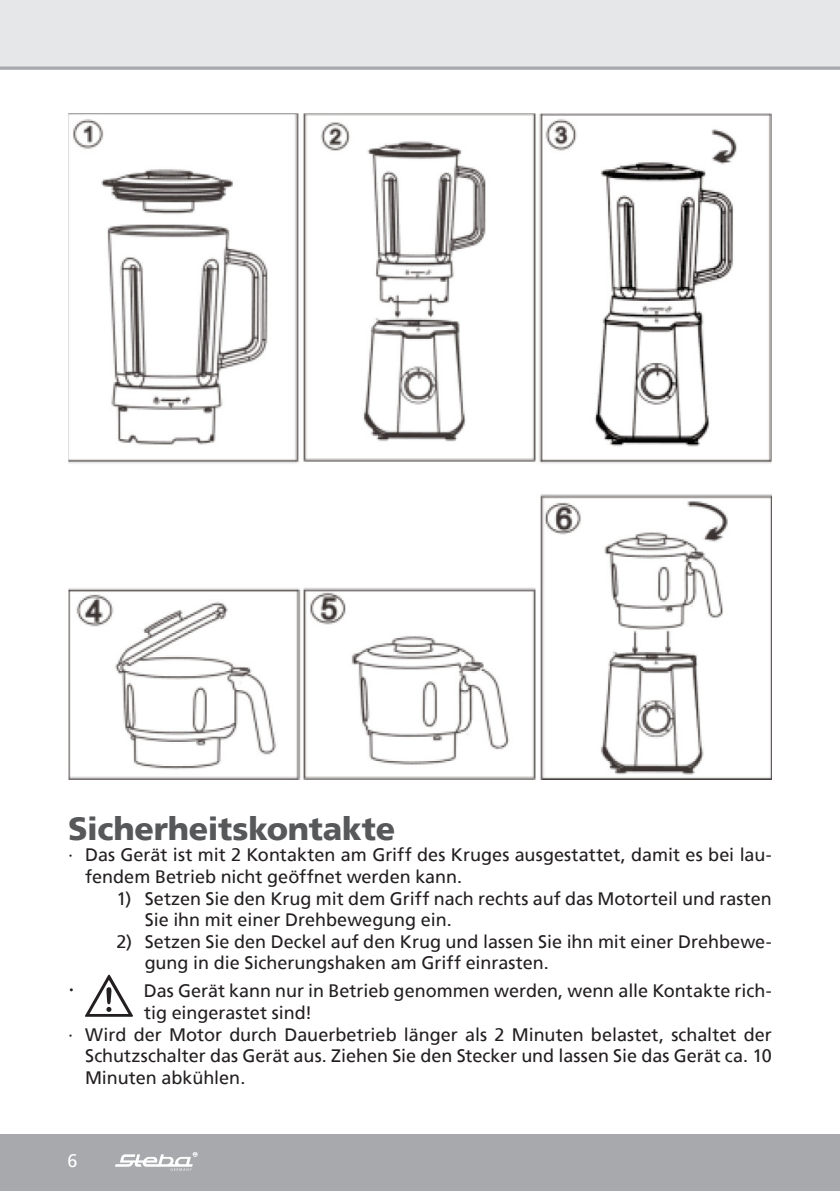
<style>
.page{position:relative;width:840px;height:1191px;background:#fff}
.page>*{position:absolute;margin:0;border:0;box-sizing:border-box;transform-origin:0 0}
.t1{font:900 32px "Frutiger";letter-spacing:-.01em;color:#57585a}
.t2{font:24px "Frutiger";color:#231f20}
.t3{font:18px/21.6px "Frutiger";color:#231f20}
.t4{font:18px "Frutiger";color:#fff}
</style>
<div class="page">
<div style="left:0;top:0;width:839px;height:68px;background:#e6e7e9"></div>
<hr style="left:839px;top:1134px;width:1px;height:57px;background:#a8a9ad">
<div style="left:0;top:1134px;width:839px;height:57px;background:#a8a9ad"></div>
<svg style="left:115px;top:1152px;width:82px;height:18px"></svg>
<svg style="left:0;top:66px;width:839px;height:4px;background:#b3b4b8"></svg>
<img style="left:68px;top:113px;width:703px;height:666px">
<img style="left:85px;top:974px;width:48px;height:43px">
<h1 class="t1" style="left:68px;top:809px;width:328px">Sicherheitskontakte</h1>
<p class="t3" style="left:85px;top:844px;width:687px;text-indent:-17px">∙ Das Gerät ist mit 2 Kontakten am Griff des Kruges ausgestattet, damit es bei lau&shy;fendem Betrieb nicht geöffnet werden kann.</p>
<p class="t3" style="left:145px;top:887px;width:628px;text-indent:-28px">1) Setzen Sie den Krug mit dem Griff nach rechts auf das Motorteil und rasten<br>Sie ihn mit einer Drehbewegung ein.</p>
<p class="t3" style="left:145px;top:930px;width:628px;text-indent:-28px">2) Setzen Sie den Deckel auf den Krug und lassen Sie ihn mit einer Drehbewe&shy;gung in die Sicherungshaken am Griff einrasten.</p>
<h2 class="t2" style="left:68px;top:975px;width:8px">∙</h2>
<p class="t3" style="left:144px;top:980px;width:629px">Das Gerät kann nur in Betrieb genommen werden, wenn alle Kontakte rich-</p>
<p class="t3" style="left:144px;top:1001px;width:169px">tig eingerastet sind!</p>
<p class="t3" style="left:68px;top:1023px;width:705px">∙ Wird der Motor durch Dauerbetrieb länger als 2 Minuten belastet, schaltet der</p>
<p class="t3" style="left:85px;top:1045px;width:688px">Schutzschalter das Gerät aus. Ziehen Sie den Stecker und lassen Sie das Gerät ca. 10</p>
<p class="t3" style="left:85px;top:1066px;width:162px">Minuten abkühlen.</p>
<p class="t4" style="left:67px;top:1149px;width:12px">6</p>
</div>
